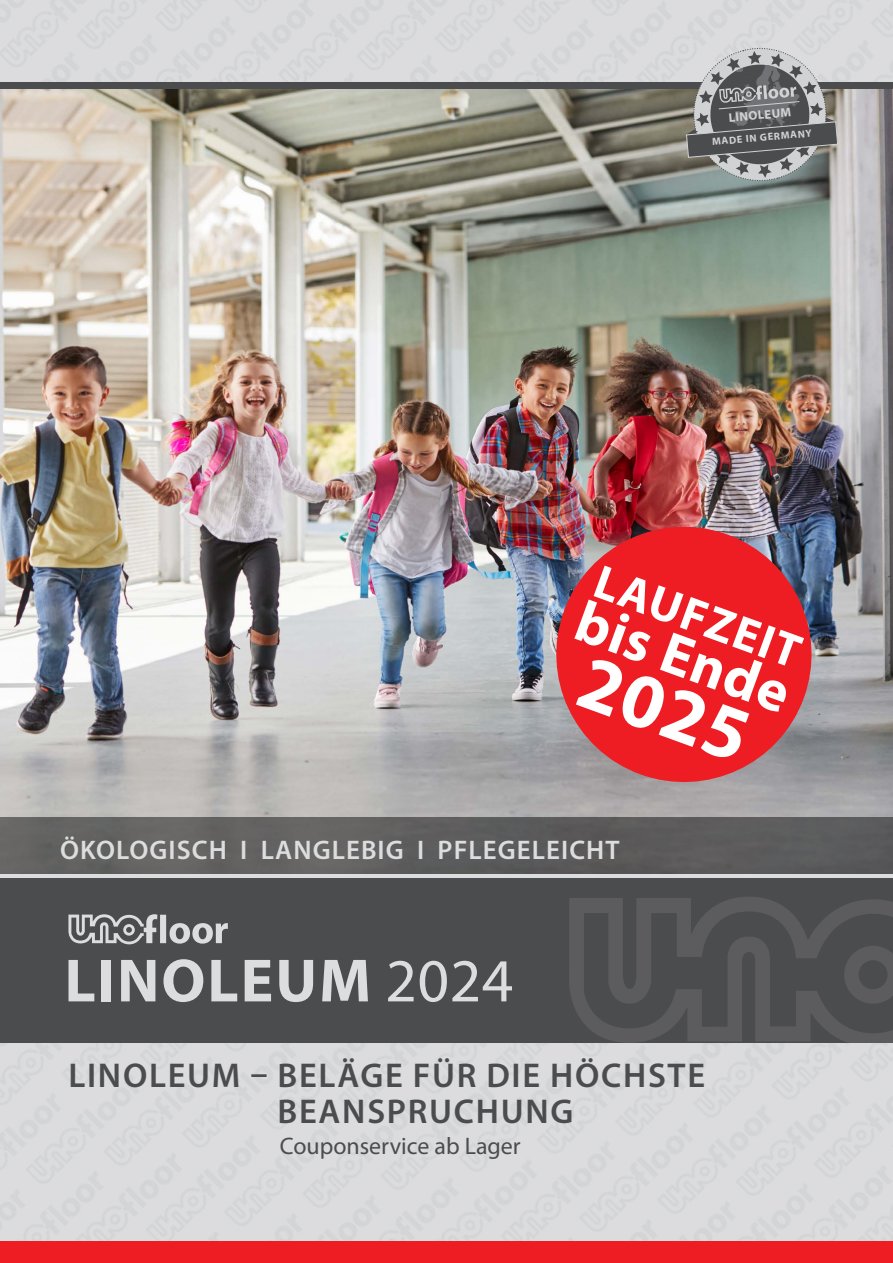
<style>
.page{position:relative;width:893px;height:1263px;background:#fff}
.page>*{position:absolute;margin:0;border:0;box-sizing:border-box;transform-origin:0 0}
.t1{font:700 78px "Myriad Pro";color:#fff}
.t2{font:700 61.5px "Myriad Pro";letter-spacing:.03em;color:#dcdddf}
.t3{font:700 58.5px "Myriad Pro";color:#fff}
.t4{font:700 48px "Myriad Pro";color:#fff}
.t5{font:600 34.5px/36px "Myriad Pro";letter-spacing:.05em;color:#4b4c4d}
.t6{font:600 27px "Myriad Pro";letter-spacing:.04em;color:#dcdddf}
.t7{font:24px "Myriad Pro";color:#4b4c4d}
.t8{font:700 12.6px "Myriad Pro";color:#d1d2d4}
.t9{font:700 10.35px "Myriad Pro";color:#d1d2d4}
.s1{font-weight:400}
</style>
<div class="page">
<img style="left:0;top:0;width:893px;height:1242px">
<img style="left:0;top:88px;width:893px;height:729px">
<div style="left:0;top:876px;width:893px;height:166px;background:#4b4c4d"></div>
<svg style="left:569px;top:897px;width:324px;height:145px"></svg>
<svg style="left:844px;top:946px;width:49px;height:58px"></svg>
<hr style="left:0;top:874px;width:893px;height:4px;background:#dcdddf">
<div style="left:0;top:82px;width:893px;height:6px;background:#4b4c4d"></div>
<div style="left:0;top:817px;width:893px;height:57px;background:#5e5e5e"></div>
<svg style="left:68px;top:914px;width:160px;height:30px"></svg>
<div style="left:0;top:1242px;width:893px;height:21px;background:#ee1d23"></div>
<svg style="left:686px;top:41px;width:152px;height:147px;background:#898b8b"></svg>
<img style="left:540px;top:510px;width:288px;height:288px">
<p class="t8" style="left:728px;top:109px;width:64px;rotate:-5deg">LINOLEUM</p>
<p class="t9" style="left:712px;top:135px;width:101px;rotate:-5deg">MADE IN GERMANY</p>
<p class="t4" style="left:607px;top:550px;width:218px;rotate:20deg">LAUFZEIT</p>
<p class="t3" style="left:591px;top:583px;width:225px;rotate:20deg">bis Ende</p>
<p class="t1" style="left:599px;top:631px;width:177px;rotate:20deg">2025</p>
<p class="t6" style="left:60px;top:833px;width:561px">ÖKOLOGISCH I LANGLEBIG I PFLEGELEICHT</p>
<p class="t2" style="left:64px;top:940px;width:450px">LINOLEUM <span class="s1">2024</span></p>
<p class="t5" style="left:278px;top:1056px;width:429px;text-indent:-209px">LINOLEUM – BELÄGE FÜR DIE HÖCHSTE<br>BEANSPRUCHUNG</p>
<p class="t7" style="left:280px;top:1131px;width:242px">Couponservice ab Lager</p>
</div>
